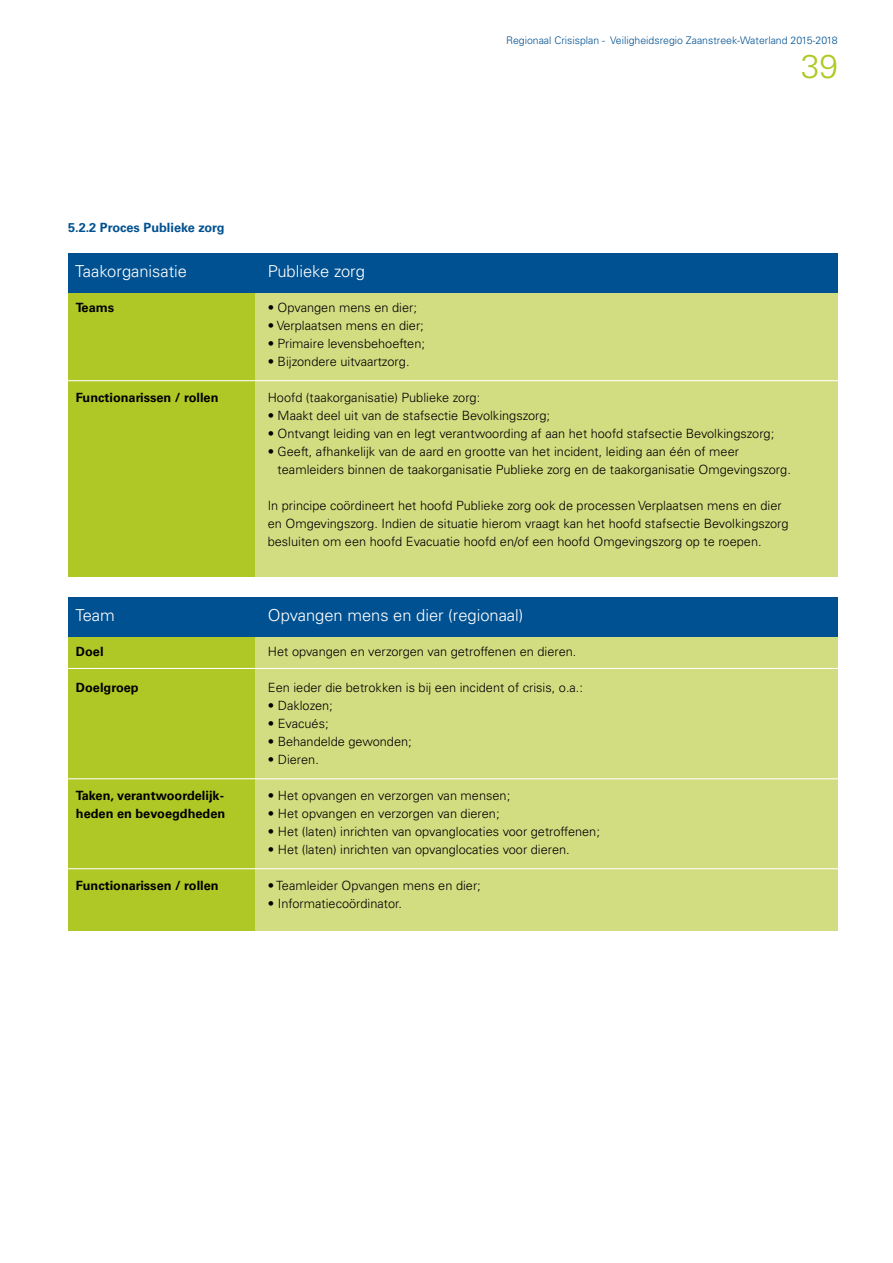
<style>
.page{position:relative;width:893px;height:1263px;background:#fff}
.page>*{position:absolute;margin:0;border:0;box-sizing:border-box;transform-origin:0 0}
.t1{font:300 33px "Univers LT Std";color:#b0c825}
.t2{font:300 16.5px "Univers LT Std";color:#fff}
.t3{font:300 12.75px/18px "Univers LT Std";color:#000}
.t4{font:700 12.75px/18px "Univers LT Std";color:#000}
.t5{font:700 12.75px "Univers LT Std";color:#005191}
.t6{font:300 10.5px "Univers LT Std";color:#005191}
</style>
<div class="page">
<div style="left:68px;top:253px;width:769px;height:40px;background:#005191"></div>
<div style="left:68px;top:293px;width:769px;height:284px;background:#b0c825"></div>
<div style="left:255px;top:293px;width:582px;height:284px;background:#d2dd82"></div>
<hr style="left:62px;top:380px;width:782px;height:1px;background:#fff">
<div style="left:68px;top:596px;width:770px;height:41px;background:#005191"></div>
<div style="left:68px;top:637px;width:770px;height:294px;background:#b0c825"></div>
<div style="left:255px;top:637px;width:583px;height:294px;background:#d2dd82"></div>
<hr style="left:62px;top:668px;width:783px;height:1px;background:#fff">
<hr style="left:62px;top:778px;width:783px;height:1px;background:#fff">
<hr style="left:62px;top:868px;width:783px;height:1px;background:#fff">
<p class="t6" style="left:506px;top:34px;width:333px">Regionaal Crisisplan - Veiligheidsregio Zaanstreek-Waterland 2015-2018</p>
<h1 class="t1" style="left:801px;top:47px;width:38px">39</h1>
<p class="t5" style="left:68px;top:220px;width:158px">5.2.2 Proces Publieke zorg</p>
<p class="t2" style="left:75px;top:262px;width:113px">Taakorganisatie</p>
<p class="t2" style="left:268px;top:262px;width:99px">Publieke zorg</p>
<p class="t4" style="left:76px;top:299px;width:40px">Teams</p>
<p class="t3" style="left:268px;top:299px;width:151px">• Opvangen mens en dier;</p>
<p class="t3" style="left:268px;top:317px;width:158px">• Verplaatsen mens en dier;</p>
<p class="t3" style="left:268px;top:335px;width:159px">• Primaire levensbehoeften;</p>
<p class="t3" style="left:268px;top:353px;width:143px">• Bijzondere uitvaartzorg.</p>
<p class="t3" style="left:268px;top:389px;width:214px">Hoofd (taakorganisatie) Publieke zorg:</p>
<p class="t3" style="left:268px;top:407px;width:284px">• Maakt deel uit van de stafsectie Bevolkingszorg;</p>
<p class="t3" style="left:268px;top:425px;width:508px">• Ontvangt leiding van en legt verantwoording af aan het hoofd stafsectie Bevolkingszorg;</p>
<p class="t3" style="left:278px;top:443px;width:515px;text-indent:-10px">• Geeft, afhankelijk van de aard en grootte van het incident, leiding aan één of meer teamleiders binnen de taakorganisatie Publieke zorg en de taakorganisatie Omgevingszorg.</p>
<p class="t3" style="left:268px;top:497px;width:522px">In principe coördineert het hoofd Publieke zorg ook de processen Verplaatsen mens en dier en Omgevingszorg. Indien de situatie hierom vraagt kan het hoofd stafsectie Bevolkingszorg besluiten om een hoofd Evacuatie hoofd en/of een hoofd Omgevingszorg op te roepen.</p>
<p class="t4" style="left:76px;top:389px;width:144px">Functionarissen / rollen</p>
<p class="t2" style="left:76px;top:606px;width:41px">Team</p>
<p class="t2" style="left:268px;top:606px;width:257px">Opvangen mens en dier (regionaal)</p>
<p class="t4" style="left:76px;top:643px;width:29px">Doel</p>
<p class="t4" style="left:76px;top:679px;width:64px">Doelgroep</p>
<p class="t3" style="left:268px;top:643px;width:310px">Het opvangen en verzorgen van getroffenen en dieren.</p>
<p class="t3" style="left:268px;top:679px;width:317px">Een ieder die betrokken is bij een incident of crisis, o.a.:</p>
<p class="t3" style="left:268px;top:697px;width:66px">• Daklozen;</p>
<p class="t3" style="left:268px;top:715px;width:62px">• Evacués;</p>
<p class="t3" style="left:268px;top:733px;width:145px">• Behandelde gewonden;</p>
<p class="t3" style="left:268px;top:751px;width:53px">• Dieren.</p>
<p class="t3" style="left:268px;top:787px;width:244px">• Het opvangen en verzorgen van mensen;</p>
<p class="t3" style="left:268px;top:805px;width:233px">• Het opvangen en verzorgen van dieren;</p>
<p class="t3" style="left:268px;top:823px;width:333px">• Het (laten) inrichten van opvanglocaties voor getroffenen;</p>
<p class="t3" style="left:268px;top:841px;width:303px">• Het (laten) inrichten van opvanglocaties voor dieren.</p>
<p class="t3" style="left:268px;top:877px;width:214px">• Teamleider Opvangen mens en dier;</p>
<p class="t3" style="left:268px;top:895px;width:136px">• Informatiecoördinator.</p>
<p class="t4" style="left:76px;top:787px;width:151px">Taken, verantwoordelijk&shy;heden en bevoegdheden</p>
<p class="t4" style="left:76px;top:877px;width:144px">Functionarissen / rollen</p>
</div>
